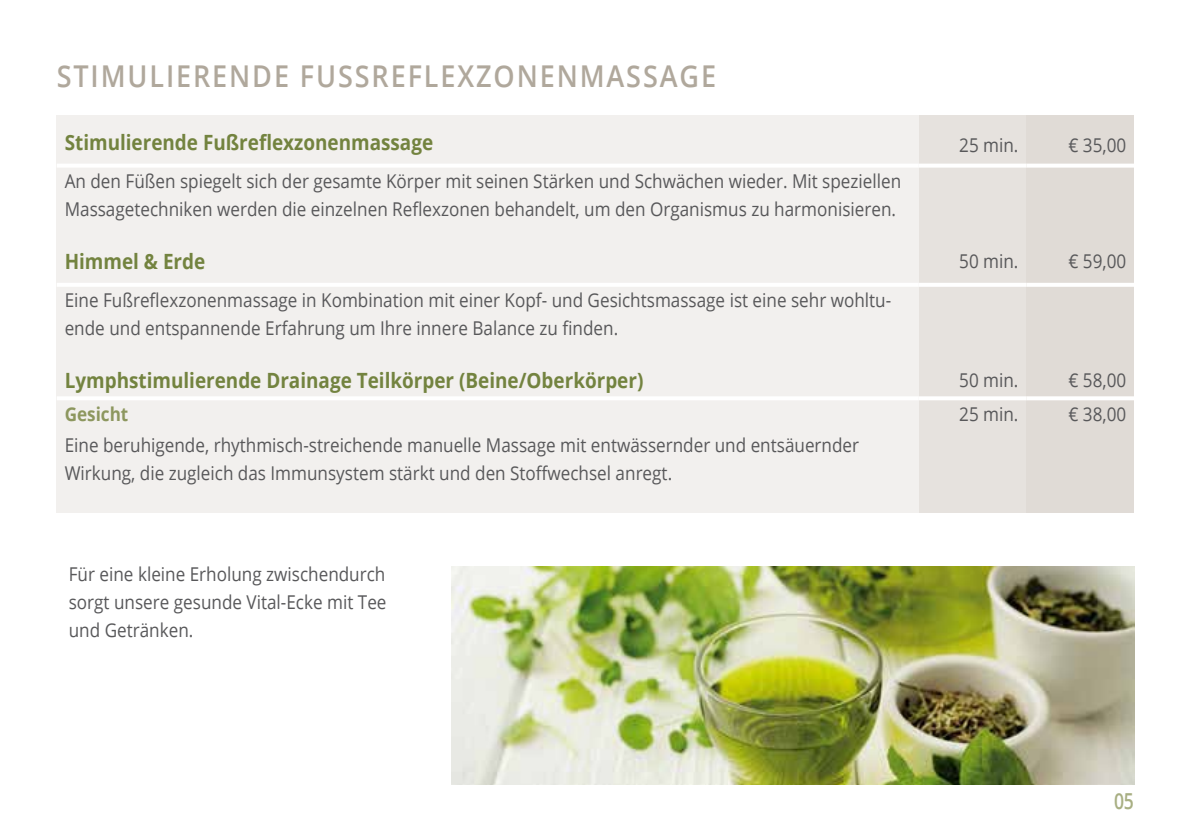
<style>
.page{position:relative;width:1191px;height:840px;background:#fff}
.page>*{position:absolute;margin:0;border:0;box-sizing:border-box;transform-origin:0 0}
.t1{font:600 30px "Open Sans";letter-spacing:.07em;color:#b0a89c;scale:.9 1}
.t2{font:600 22px "Open Sans";color:#a8af83;scale:.8 1}
.t3{font:700 21px "Open Sans";color:#73833f;scale:.9 1}
.t4{font:19px/28px "Open Sans";color:#58585a;scale:.9 1}
.t5{font:700 19px "Open Sans";color:#8d975f;scale:.9 1}
</style>
<div class="page">
<div style="left:57px;top:115px;width:1077px;height:397px;background:#f2f0ee"></div>
<div style="left:1026px;top:115px;width:108px;height:397px;background:#e0dbd6"></div>
<div style="left:919px;top:115px;width:107px;height:397px;background:#e6e2de"></div>
<hr style="left:57px;top:396px;width:861px;height:4px;background:#fff">
<hr style="left:918px;top:396px;width:108px;height:4px;background:#fff">
<svg style="left:1026px;top:396px;width:108px;height:4px"></svg>
<hr style="left:57px;top:163px;width:861px;height:4px;background:#fff">
<svg style="left:918px;top:163px;width:108px;height:4px"></svg>
<svg style="left:1026px;top:163px;width:108px;height:4px"></svg>
<hr style="left:57px;top:283px;width:861px;height:3px;background:#fff">
<svg style="left:918px;top:283px;width:108px;height:3px"></svg>
<svg style="left:1026px;top:283px;width:108px;height:3px"></svg>
<img style="left:452px;top:566px;width:682px;height:218px">
<h1 class="t1" style="left:57px;top:55px;width:734px">STIMULIERENDE FUSSREFLEXZONENMASSAGE</h1>
<p class="t3" style="left:65px;top:127px;width:411px">Stimulierende Fußreflexzonenmassage</p>
<p class="t4" style="left:959px;top:130px;width:67px">25 min.</p>
<p class="t4" style="left:1068px;top:130px;width:66px">€ 35,00</p>
<p class="t4" style="left:65px;top:167px;width:931px">An den Füßen spiegelt sich der gesamte Körper mit seinen Stärken und Schwächen wieder. Mit speziellen<br>Massagetechniken werden die einzelnen Reflexzonen behandelt, um den Organismus zu harmonisieren.</p>
<p class="t3" style="left:65px;top:246px;width:158px">Himmel &amp; Erde</p>
<p class="t4" style="left:959px;top:246px;width:67px">50 min.</p>
<p class="t4" style="left:1068px;top:246px;width:66px">€ 59,00</p>
<p class="t4" style="left:65px;top:286px;width:920px">Eine Fußreflexzonenmassage in Kombination mit einer Kopf- und Gesichtsmassage ist eine sehr wohltu&shy;ende und entspannende Erfahrung um Ihre innere Balance zu finden.</p>
<p class="t3" style="left:65px;top:365px;width:644px">Lymphstimulierende Drainage Teilkörper (Beine/Oberkörper)</p>
<p class="t4" style="left:959px;top:365px;width:67px">50 min.</p>
<p class="t4" style="left:1068px;top:365px;width:66px">€ 58,00</p>
<p class="t5" style="left:65px;top:400px;width:72px">Gesicht</p>
<p class="t4" style="left:959px;top:399px;width:67px">25 min.</p>
<p class="t4" style="left:1068px;top:399px;width:66px">€ 38,00</p>
<p class="t4" style="left:65px;top:430px;width:884px">Eine beruhigende, rhythmisch-streichende manuelle Massage mit entwässernder und entsäuernder<br>Wirkung, die zugleich das Immunsystem stärkt und den Stoffwechsel anregt.</p>
<p class="t4" style="left:69px;top:559px;width:354px;text-align:justify">Für eine kleine Erholung zwischendurch sorgt unsere gesunde Vital-Ecke mit Tee und Getränken.</p>
<p class="t2" style="left:1114px;top:785px;width:26px">05</p>
</div>
